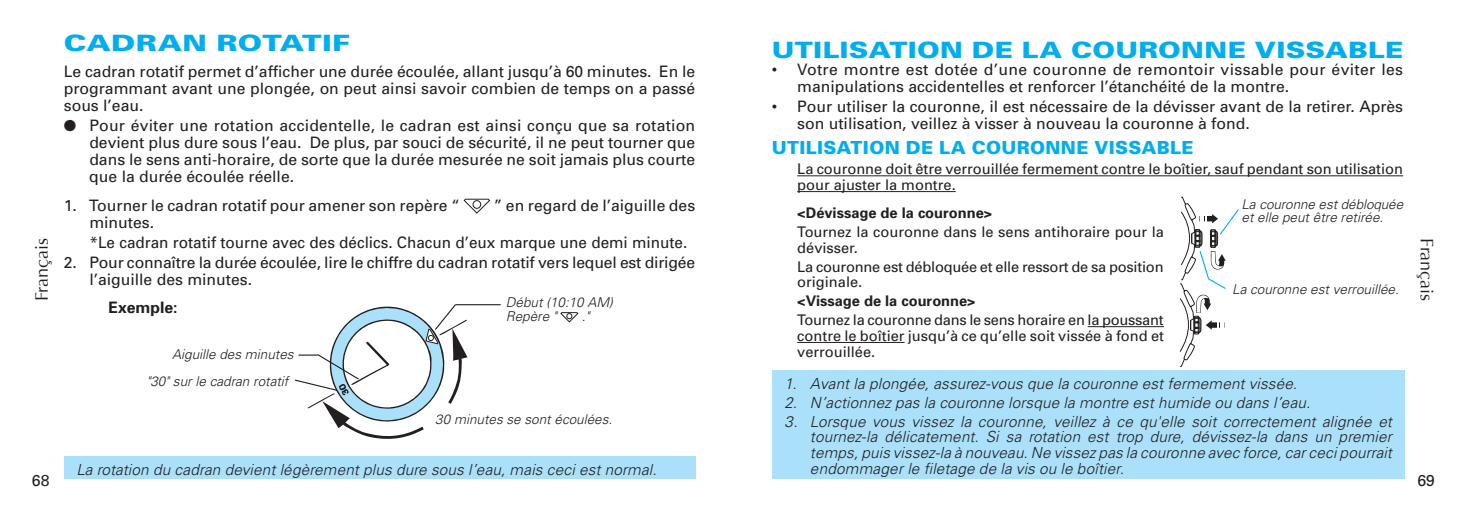
<style>
.page{position:relative;width:1467px;height:511px;background:#fff}
.page>*{position:absolute;margin:0;border:0;box-sizing:border-box;transform-origin:0 0}
.t1{font:900 22.5px "Univers";letter-spacing:.01em;color:#00aeef;scale:1.21 1}
.t2{font:900 22.5px "Univers";letter-spacing:.01em;color:#00aeef;scale:1.3 1}
.t3{font:900 18px "Univers";letter-spacing:.02em;color:#00aeef}
.t4{font:18px "Optima";color:#231f20}
.t5{font:15.75px/16.9px "Univers";color:#231f20}
.t6{font:700 15.75px "Univers";color:#231f20}
.t7{font:italic 300 15.3px/15.8px "Univers";letter-spacing:.015em;color:#231f20;text-align:justify}
.t8{font:14.62px/15.8px "Univers";color:#231f20}
.t9{font:700 14.62px "Univers";color:#231f20}
.t10{font:italic 300 13.5px/13.5px "Univers";color:#231f20}
</style>
<div class="page">
<svg style="left:464px;top:198px;width:26px;height:15px"></svg>
<div style="left:473px;top:200px;width:8px;height:8px;background:#fff;border-radius:50%"></div>
<div style="left:473px;top:200px;width:8px;height:8px;border:1px solid #231f20;border-radius:50%"></div>
<div style="left:64px;top:456px;width:631px;height:22px;background:#aae0f9"></div>
<hr style="left:797px;top:175px;width:606px;height:1px;background:#231f20">
<hr style="left:797px;top:191px;width:159px;height:1px;background:#231f20">
<div style="left:772px;top:370px;width:633px;height:108px;background:#aae0f9"></div>
<hr style="left:1088px;top:326px;width:76px;height:1px;background:#231f20">
<hr style="left:797px;top:341px;width:108px;height:1px;background:#231f20">
<svg style="left:561px;top:312px;width:17px;height:10px"></svg>
<hr style="left:455px;top:304px;width:46px;height:1px;background:#231f20">
<svg style="left:294px;top:304px;width:174px;height:134px"></svg>
<svg style="left:1180px;top:197px;width:59px;height:169px"></svg>
<p class="t4" style="left:31px;top:301px;width:65px;rotate:-90deg">Français</p>
<h1 class="t2" style="left:64px;top:29px;width:222px">CADRAN ROTATIF</h1>
<p class="t5" style="left:64px;top:63px;width:633px;text-align:justify">Le cadran rotatif permet d’afficher une durée écoulée, allant jusqu’à 60 minutes. En le programmant avant une plongée, on peut ainsi savoir combien de temps on a passé sous l’eau.</p>
<p class="t5" style="left:89px;top:117px;width:607px;text-align:justify;text-indent:-25px">● Pour éviter une rotation accidentelle, le cadran est ainsi conçu que sa rotation devient plus dure sous l’eau. De plus, par souci de sécurité, il ne peut tourner que dans le sens anti-horaire, de sorte que la durée mesurée ne soit jamais plus courte que la durée écoulée réelle.</p>
<p class="t5" style="left:64px;top:196px;width:398px">1. Tourner le cadran rotatif pour amener son repère “</p>
<p class="t5" style="left:494px;top:196px;width:203px">” en regard de l’aiguille des</p>
<p class="t5" style="left:89px;top:212px;width:599px;line-height:20px">minutes.<br>*Le cadran rotatif tourne avec des déclics. Chacun d’eux marque une demi minute.</p>
<p class="t5" style="left:89px;top:253px;width:607px;text-indent:-26px">2. Pour connaître la durée écoulée, lire le chiffre du cadran rotatif vers lequel est dirigée l’aiguille des minutes.</p>
<p class="t6" style="left:108px;top:296px;width:71px">Exemple:</p>
<p class="t10" style="left:506px;top:295px;width:109px">Début (10:10 AM)<br>Repère "</p>
<p class="t10" style="left:582px;top:309px;width:9px">."</p>
<h1 class="t1" style="left:772px;top:36px;width:523px">UTILISATION DE LA COURONNE VISSABLE</h1>
<p class="t5" style="left:797px;top:60px;width:607px;text-indent:-26px">• Votre montre est dotée d’une couronne de remontoir vissable pour éviter les manipulations accidentelles et renforcer l’étanchéité de la montre.</p>
<p class="t5" style="left:797px;top:97px;width:607px;text-indent:-26px">• Pour utiliser la couronne, il est nécessaire de la dévisser avant de la retirer. Après son utilisation, veillez à visser à nouveau la couronne à fond.</p>
<p class="t3" style="left:772px;top:136px;width:423px">UTILISATION DE LA COURONNE VISSABLE</p>
<p class="t8" style="left:797px;top:161px;width:607px">La couronne doit être verrouillée fermement contre le boîtier, sauf pendant son utilisation pour ajuster la montre.</p>
<p class="t9" style="left:797px;top:203px;width:197px">&lt;Dévissage de la couronne&gt;</p>
<p class="t8" style="left:797px;top:223px;width:368px">Tournez la couronne dans le sens antihoraire pour la dévisser.</p>
<p class="t8" style="left:797px;top:258px;width:368px">La couronne est débloquée et elle ressort de sa position originale.</p>
<p class="t9" style="left:797px;top:291px;width:180px">&lt;Vissage de la couronne&gt;</p>
<p class="t8" style="left:797px;top:311px;width:368px">Tournez la couronne dans le sens horaire en la poussant contre le boîtier jusqu’à ce qu’elle soit vissée à fond et</p>
<p class="t10" style="left:1242px;top:196px;width:163px">La couronne est débloquée et elle peut être retirée.</p>
<p class="t10" style="left:1232px;top:282px;width:168px">La couronne est verrouillée.</p>
<p class="t4" style="left:1437px;top:238px;width:65px;rotate:90deg">Français</p>
<p class="t10" style="left:172px;top:347px;width:123px">Aiguille des minutes</p>
<p class="t8" style="left:797px;top:343px;width:80px">verrouillée.</p>
<p class="t10" style="left:147px;top:373px;width:143px">"30" sur le cadran rotatif</p>
<p class="t10" style="left:435px;top:411px;width:179px">30 minutes se sont écoulées.</p>
<p class="t7" style="left:784px;top:374px;width:514px">1. Avant la plongée, assurez-vous que la couronne est fermement vissée.</p>
<p class="t7" style="left:784px;top:393px;width:527px">2. N’actionnez pas la couronne lorsque la montre est humide ou dans l’eau.</p>
<p class="t7" style="left:810px;top:412px;width:584px;text-indent:-26px">3. Lorsque vous vissez la couronne, veillez à ce qu'elle soit correctement alignée et tournez-la délicatement. Si sa rotation est trop dure, dévissez-la dans un premier temps, puis vissez-la à nouveau. Ne vissez pas la couronne avec force, car ceci pourrait endommager le filetage de la vis ou le boîtier.</p>
<p class="t7" style="left:76px;top:460px;width:582px">La rotation du cadran devient légèrement plus dure sous l’eau, mais ceci est normal.</p>
<p class="t5" style="left:32px;top:471px;width:19px">68</p>
<p class="t5" style="left:1418px;top:471px;width:19px">69</p>
</div>
